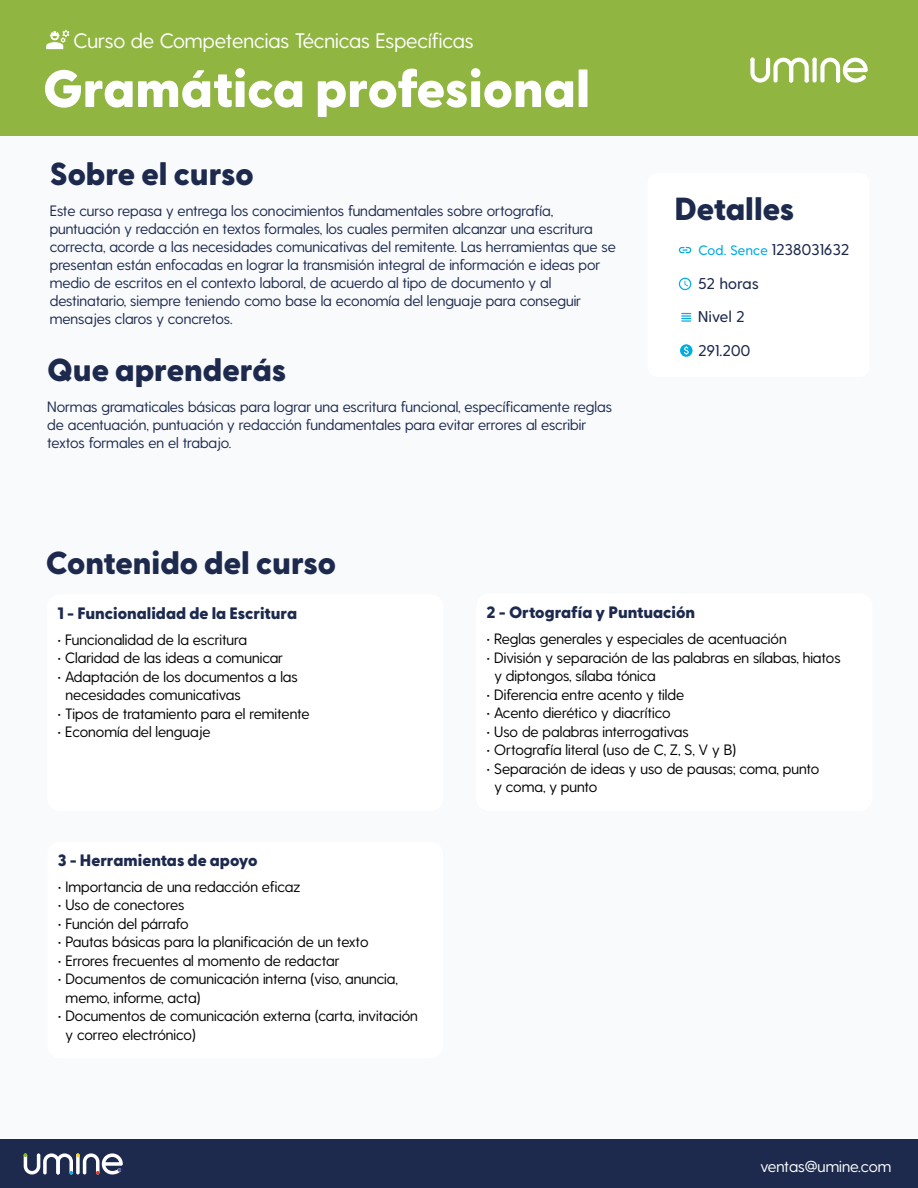
<style>
.page{position:relative;width:918px;height:1188px;background:#fff}
.page>*{position:absolute;margin:0;border:0;box-sizing:border-box;transform-origin:0 0}
.t1{font:800 52.5px "Greycliff CF";color:#fff}
.t2{font:800 31.95px "Greycliff CF";color:#1d2a4e}
.t3{font:21px "Greycliff CF";color:#fff}
.t4{font:800 16.5px "Greycliff CF";color:#1d2a4e}
.t5{font:15.9px "Greycliff CF";color:#fff}
.t6{font:500 15.6px/33.3px "Greycliff CF";letter-spacing:.025em;color:#1d2a4e}
.t7{font:15px/18.5px "Greycliff CF";color:#000}
.t8{font:15px/18px "Greycliff CF";color:#1d2a4e}
.s1{font-size:13.8px;color:#00ade1}
</style>
<div class="page">
<div style="left:0;top:0;width:918px;height:137px;background:#90b541"></div>
<svg style="left:750px;top:58px;width:118px;height:25px"></svg>
<div style="left:0;top:137px;width:918px;height:1051px;background:#f9fafc"></div>
<div style="left:648px;top:173px;width:221px;height:204px;background:#fff;border-radius:9px"></div>
<div style="left:0;top:1140px;width:918px;height:48px;background:#1d2a4e"></div>
<svg style="left:24px;top:1153px;width:99px;height:22px"></svg>
<div style="left:47px;top:594px;width:396px;height:217px;background:#fff;border-radius:13px"></div>
<div style="left:47px;top:842px;width:396px;height:216px;background:#fff;border-radius:13px"></div>
<div style="left:476px;top:593px;width:396px;height:218px;background:#fff;border-radius:13px"></div>
<svg style="left:679px;top:278px;width:12px;height:12px"></svg>
<svg style="left:679px;top:247px;width:12px;height:6px"></svg>
<svg style="left:680px;top:344px;width:13px;height:13px"></svg>
<svg style="left:681px;top:313px;width:10px;height:9px"></svg>
<svg style="left:46px;top:30px;width:23px;height:19px"></svg>
<h3 class="t3" style="left:73px;top:29px;width:401px">Curso de Competencias Técnicas Específicas</h3>
<h1 class="t1" style="left:43px;top:48px;width:549px">Gramática profesional</h1>
<h2 class="t2" style="left:50px;top:150px;width:205px">Sobre el curso</h2>
<p class="t8" style="left:50px;top:202px;width:568px">Este curso repasa y entrega los conocimientos fundamentales sobre ortografía, puntuación y redacción en textos formales, los cuales permiten alcanzar una escritura correcta, acorde a las necesidades comunicativas del remitente. Las herramientas que se presentan están enfocadas en lograr la transmisión integral de información e ideas por medio de escritos en el contexto laboral, de acuerdo al tipo de documento y al destinatario, siempre teniendo como base la economía del lenguaje para conseguir mensajes claros y concretos.</p>
<h2 class="t2" style="left:47px;top:346px;width:241px">Que aprenderás</h2>
<p class="t8" style="left:47px;top:398px;width:566px">Normas gramaticales básicas para lograr una escritura funcional, específicamente reglas de acentuación, puntuación y redacción fundamentales para evitar errores al escribir textos formales en el trabajo.</p>
<h2 class="t2" style="left:674px;top:185px;width:121px">Detalles</h2>
<p class="t6" style="left:698px;top:232px;width:152px"><span class="s1">Cod. Sence</span> 1238031632</p>
<p class="t6" style="left:699px;top:266px;width:62px">52 horas</p>
<p class="t6" style="left:698px;top:300px;width:53px">Nivel 2<br>291.200</p>
<h2 class="t2" style="left:46px;top:538px;width:292px">Contenido del curso</h2>
<p class="t4" style="left:58px;top:600px;width:241px">1 - Funcionalidad de la Escritura</p>
<p class="t7" style="left:58px;top:630px;width:191px">• Funcionalidad de la escritura</p>
<p class="t7" style="left:58px;top:648px;width:227px">• Claridad de las ideas a comunicar</p>
<p class="t7" style="left:65px;top:667px;width:234px;text-indent:-8px">• Adaptación de los documentos a las necesidades comunicativas</p>
<p class="t7" style="left:58px;top:704px;width:254px">• Tipos de tratamiento para el remitente</p>
<p class="t7" style="left:58px;top:722px;width:154px">• Economía del lenguaje</p>
<p class="t4" style="left:58px;top:848px;width:201px">3 - Herramientas de apoyo</p>
<p class="t7" style="left:58px;top:877px;width:244px">• Importancia de una redacción eficaz</p>
<p class="t7" style="left:58px;top:896px;width:128px">• Uso de conectores</p>
<p class="t7" style="left:58px;top:914px;width:132px">• Función del párrafo</p>
<p class="t7" style="left:58px;top:933px;width:312px">• Pautas básicas para la planificación de un texto</p>
<p class="t7" style="left:58px;top:951px;width:283px">• Errores frecuentes al momento de redactar</p>
<p class="t7" style="left:66px;top:970px;width:334px;text-indent:-8px">• Documentos de comunicación interna (viso, anuncia, memo, informe, acta)</p>
<p class="t7" style="left:66px;top:1007px;width:354px;text-indent:-8px">• Documentos de comunicación externa (carta, invitación y correo electrónico)</p>
<p class="t4" style="left:487px;top:600px;width:210px">2 - Ortografía y Puntuación</p>
<p class="t7" style="left:487px;top:630px;width:302px">• Reglas generales y especiales de acentuación</p>
<p class="t7" style="left:494px;top:648px;width:348px;text-indent:-8px">• División y separación de las palabras en sílabas, hiatos y diptongos, sílaba tónica</p>
<p class="t7" style="left:487px;top:685px;width:199px">• Diferencia entre acento y tilde</p>
<p class="t7" style="left:487px;top:704px;width:185px">• Acento dierético y diacrítico</p>
<p class="t7" style="left:487px;top:722px;width:204px">• Uso de palabras interrogativas</p>
<p class="t7" style="left:487px;top:741px;width:251px">• Ortografía literal (uso de C, Z, S, V y B)</p>
<p class="t7" style="left:494px;top:759px;width:326px;text-indent:-8px">• Separación de ideas y uso de pausas; coma, punto y coma, y punto</p>
<p class="t5" style="left:760px;top:1157px;width:132px">ventas@umine.com</p>
</div>
